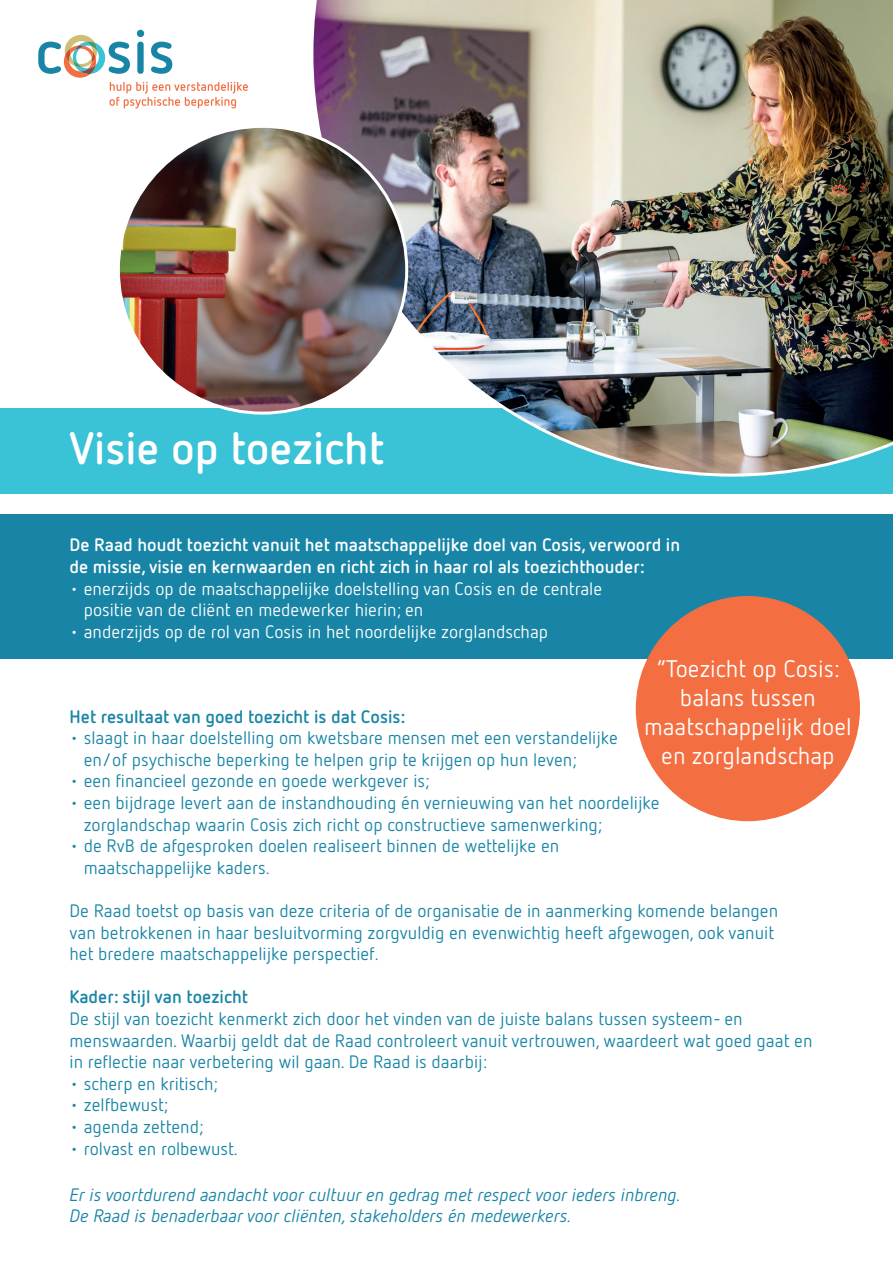
<style>
.page{position:relative;width:893px;height:1263px;background:#fff}
.page>*{position:absolute;margin:0;border:0;box-sizing:border-box;transform-origin:0 0}
.t1{font:700 45px "Netto OT";color:#fff}
.t2{font:24px/28.8px "Netto OT";color:#fff;text-align:center}
.t3{font:18px/21.6px "Netto OT";color:#1885a6}
.t4{font:18px/21.6px "Netto OT";color:#fff}
.t5{font:700 18px/21.6px "Netto OT";color:#fff}
.t6{font:italic 18px/21.6px "Netto OT";color:#1885a6}
.t7{font:700 18px "Netto OT";color:#1885a6}
</style>
<div class="page">
<div style="left:0;top:408px;width:893px;height:86px;background:#3ac2d7"></div>
<img style="left:313px;top:0;width:580px;height:477px">
<div style="left:0;top:514px;width:893px;height:145px;background:#1885a6"></div>
<img style="left:121px;top:126px;width:286px;height:286px">
<svg style="left:38px;top:30px;width:210px;height:78px"></svg>
<div style="left:636px;top:596px;width:224px;height:225px;background:#f36f42;border-radius:50%"></div>
<h1 class="t1" style="left:70px;top:419px;width:316px">Visie op toezicht</h1>
<p class="t5" style="left:70px;top:534px;width:612px">De Raad houdt toezicht vanuit het maatschappelijke doel van Cosis, verwoord in de missie, visie en kernwaarden en richt zich in haar rol als toezichthouder:</p>
<p class="t4" style="left:84px;top:577px;width:520px;text-indent:-14px">• enerzijds op de maatschappelijke doelstelling van Cosis en de centrale positie van de cliënt en medewerker hierin; en</p>
<p class="t4" style="left:70px;top:620px;width:480px">• anderzijds op de rol van Cosis in het noordelijke zorglandschap</p>
<h2 class="t2" style="left:644px;top:654px;width:209px">“Toezicht op Cosis: balans tussen maatschappelijk doel en zorglandschap</h2>
<p class="t7" style="left:70px;top:705px;width:337px">Het resultaat van goed toezicht is dat Cosis:</p>
<p class="t3" style="left:84px;top:727px;width:536px;text-indent:-14px">• slaagt in haar doelstelling om kwetsbare mensen met een verstandelijke en/of psychische beperking te helpen grip te krijgen op hun leven;</p>
<p class="t3" style="left:70px;top:770px;width:362px">• een financieel gezonde en goede werkgever is;</p>
<p class="t3" style="left:84px;top:791px;width:577px;text-indent:-14px">• een bijdrage levert aan de instandhouding én vernieuwing van het noordelijke zorglandschap waarin Cosis zich richt op constructieve samenwerking;</p>
<p class="t3" style="left:84px;top:835px;width:477px;text-indent:-14px">• de RvB de afgesproken doelen realiseert binnen de wettelijke en maatschappelijke kaders.</p>
<p class="t3" style="left:70px;top:899px;width:710px">De Raad toetst op basis van deze criteria of de organisatie de in aanmerking komende belangen van betrokkenen in haar besluitvorming zorgvuldig en evenwichtig heeft afgewogen, ook vanuit het bredere maatschappelijke perspectief.</p>
<p class="t7" style="left:70px;top:986px;width:180px">Kader: stijl van toezicht</p>
<p class="t3" style="left:70px;top:1007px;width:744px">De stijl van toezicht kenmerkt zich door het vinden van de juiste balans tussen systeem- en menswaarden. Waarbij geldt dat de Raad controleert vanuit vertrouwen, waardeert wat goed gaat en in reflectie naar verbetering wil gaan. De Raad is daarbij:</p>
<p class="t3" style="left:70px;top:1072px;width:150px">• scherp en kritisch;</p>
<p class="t3" style="left:70px;top:1094px;width:100px">• zelfbewust;</p>
<p class="t3" style="left:70px;top:1115px;width:136px">• agenda zettend;</p>
<p class="t3" style="left:70px;top:1137px;width:170px">• rolvast en rolbewust.</p>
<p class="t6" style="left:70px;top:1183px;width:613px">Er is voortdurend aandacht voor cultuur en gedrag met respect voor ieders inbreng.<br>De Raad is benaderbaar voor cliënten, stakeholders én medewerkers.</p>
</div>
